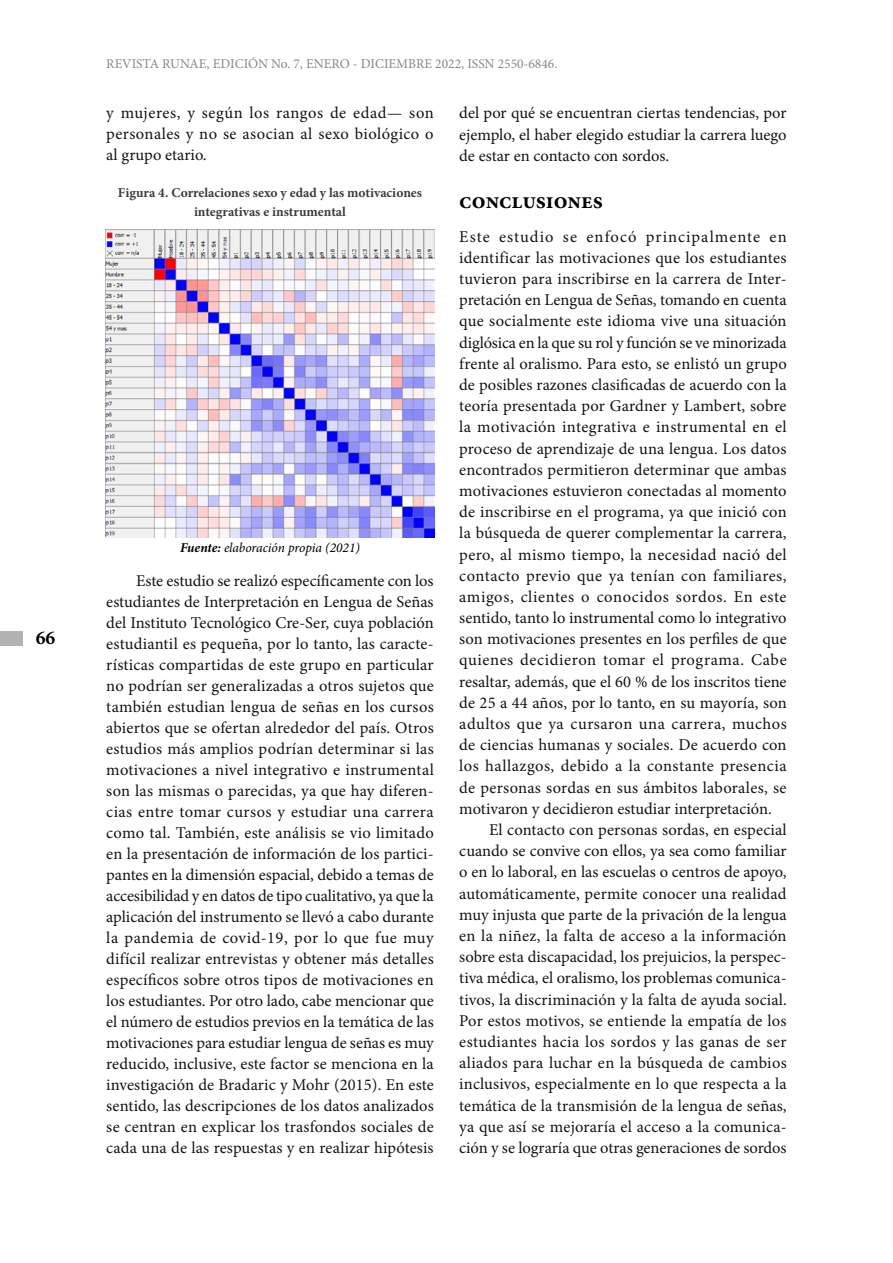
<style>
.page{position:relative;width:893px;height:1263px;background:#fff}
.page>*{position:absolute;margin:0;border:0;box-sizing:border-box;transform-origin:0 0}
.T2{font:700 22.5px "Minion Pro";color:#000}
.t1{font:700 19.5px "Minion Pro";color:#000}
.Texto-sangria{font:16.5px/21px "Minion Pro";letter-spacing:.005em;color:#131313;text-align:justify}
.Texto-inicio{font:16.5px/21.1px "Minion Pro";color:#131313;text-align:justify}
.Figura{font:700 13.5px/19.5px "Minion Pro";letter-spacing:-.005em;color:#3c3c3b;text-align:center}
.t2{font:13.5px "Minion Pro";color:#878787}
.Fuente{font:italic 13.5px "Minion Pro";letter-spacing:-.01em;color:#000}
.s1{font-weight:700}
</style>
<div class="page">
<div style="left:0;top:631px;width:23px;height:14px;background:#b3b2b2"></div>
<img style="left:105px;top:230px;width:330px;height:308px">
<p class="t1" style="left:36px;top:624px;width:21px">66</p>
<p class="t2" style="left:106px;top:55px;width:453px">REVISTA RUNAE, EDICIÓN No. 7, ENERO - DICIEMBRE 2022, ISSN 2550-6846.</p>
<p class="Texto-sangria" style="left:106px;top:103px;width:329px">y mujeres, y según los rangos de edad— son personales y no se asocian al sexo biológico o al grupo etario.</p>
<p class="Figura" style="left:118px;top:183px;width:306px">Figura 4. Correlaciones sexo y edad y las motivaciones integrativas e instrumental</p>
<p class="Fuente" style="left:180px;top:538px;width:181px"><span class="s1">Fuente:</span> elaboración propia (2021)</p>
<p class="Texto-sangria" style="left:106px;top:570px;width:329px;text-indent:30px">Este estudio se realizó específicamente con los estudiantes de Interpretación en Lengua de Señas del Instituto Tecnológico Cre-Ser, cuya población estudiantil es pequeña, por lo tanto, las caracte&shy;rísticas compartidas de este grupo en particular no podrían ser generalizadas a otros sujetos que también estudian lengua de señas en los cursos abiertos que se ofertan alrededor del país. Otros estudios más amplios podrían determinar si las motivaciones a nivel integrativo e instrumental son las mismas o parecidas, ya que hay diferen&shy;cias entre tomar cursos y estudiar una carrera como tal. También, este análisis se vio limitado en la presentación de información de los partici&shy;pantes en la dimensión espacial, debido a temas de accesibilidad y en datos de tipo cualitativo, ya que la aplicación del instrumento se llevó a cabo durante la pandemia de covid-19, por lo que fue muy difícil realizar entrevistas y obtener más detalles específicos sobre otros tipos de motivaciones en los estudiantes. Por otro lado, cabe mencionar que el número de estudios previos en la temática de las motivaciones para estudiar lengua de señas es muy reducido, inclusive, este factor se menciona en la investigación de Bradaric y Mohr (2015). En este sentido, las descripciones de los datos analizados se centran en explicar los trasfondos sociales de cada una de las respuestas y en realizar hipótesis</p>
<p class="Texto-sangria" style="left:459px;top:103px;width:329px">del por qué se encuentran ciertas tendencias, por ejemplo, el haber elegido estudiar la carrera luego de estar en contacto con sordos.</p>
<p class="T2" style="left:459px;top:185px;width:145px">Conclusiones</p>
<p class="Texto-inicio" style="left:459px;top:226px;width:329px">Este estudio se enfocó principalmente en identificar las motivaciones que los estudiantes tuvieron para inscribirse en la carrera de Inter&shy;pretación en Lengua de Señas, tomando en cuenta que socialmente este idioma vive una situación diglósica en la que su rol y función se ve minorizada frente al oralismo. Para esto, se enlistó un grupo de posibles razones clasificadas de acuerdo con la teoría presentada por Gardner y Lambert, sobre la motivación integrativa e instrumental en el proceso de aprendizaje de una lengua. Los datos encontrados permitieron determinar que ambas motivaciones estuvieron conectadas al momento de inscribirse en el programa, ya que inició con la búsqueda de querer complementar la carrera, pero, al mismo tiempo, la necesidad nació del contacto previo que ya tenían con familiares, amigos, clientes o conocidos sordos. En este sentido, tanto lo instrumental como lo integrativo son motivaciones presentes en los perfiles de que quienes decidieron tomar el programa. Cabe resaltar, además, que el 60 % de los inscritos tiene de 25 a 44 años, por lo tanto, en su mayoría, son adultos que ya cursaron una carrera, muchos de ciencias humanas y sociales. De acuerdo con los hallazgos, debido a la constante presencia de personas sordas en sus ámbitos laborales, se motivaron y decidieron estudiar interpretación.</p>
<p class="Texto-sangria" style="left:459px;top:819px;width:329px;text-indent:30px">El contacto con personas sordas, en especial cuando se convive con ellos, ya sea como familiar o en lo laboral, en las escuelas o centros de apoyo, automáticamente, permite conocer una realidad muy injusta que parte de la privación de la lengua en la niñez, la falta de acceso a la información sobre esta discapacidad, los prejuicios, la perspec&shy;tiva médica, el oralismo, los problemas comunica&shy;tivos, la discriminación y la falta de ayuda social.<br>Por estos motivos, se entiende la empatía de los estudiantes hacia los sordos y las ganas de ser aliados para luchar en la búsqueda de cambios inclusivos, especialmente en lo que respecta a la temática de la transmisión de la lengua de señas, ya que así se mejoraría el acceso a la comunica&shy;ción y se lograría que otras generaciones de sordos</p>
</div>
